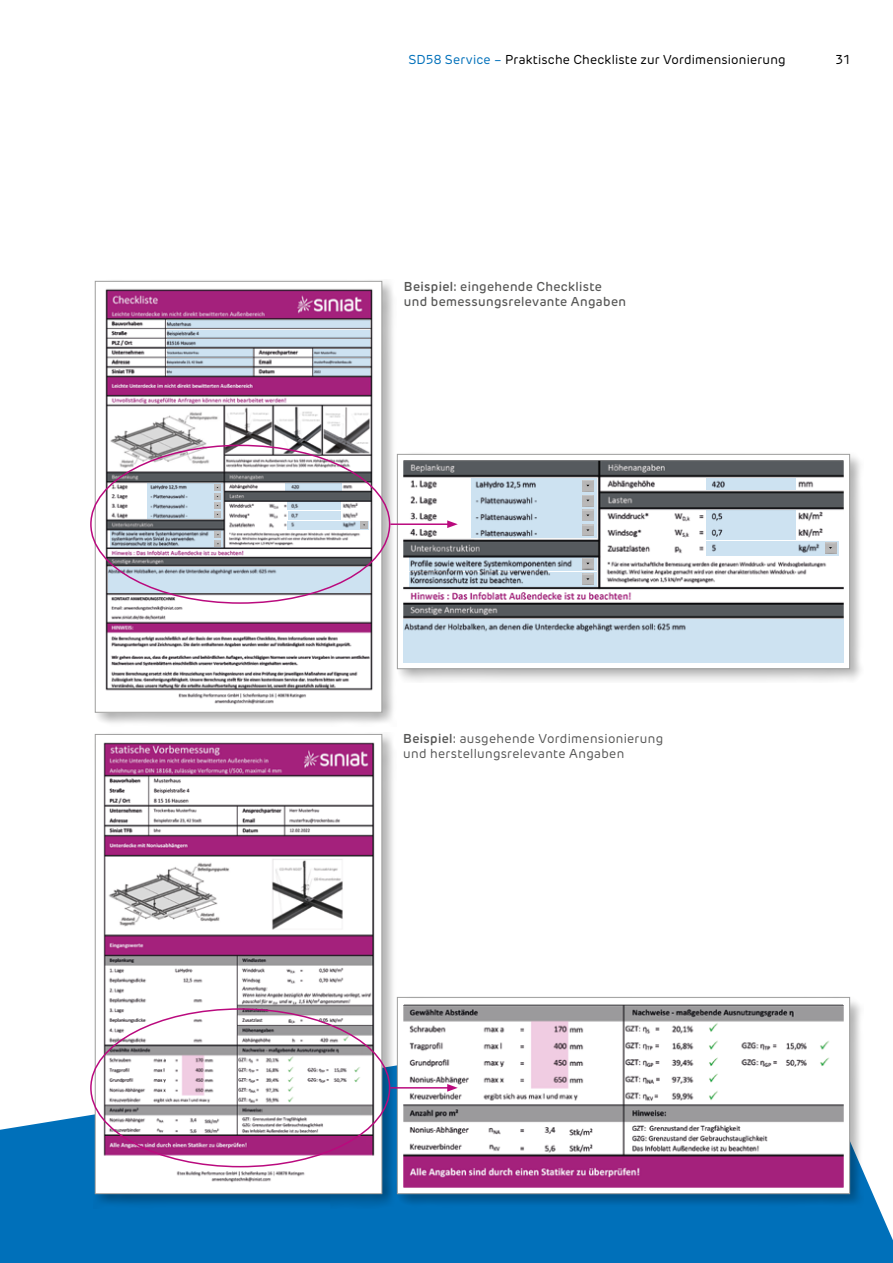
<style>
.page{position:relative;width:893px;height:1263px;background:#fff}
.page>*{position:absolute;margin:0;border:0;box-sizing:border-box;transform-origin:0 0}
.t1{font:12.75px/15px "New Rubrik Edge";letter-spacing:.025em;color:#575756}
.t2{font:500 12.75px/15px "New Rubrik Edge";letter-spacing:.025em;color:#575756}
.t3{font:12.75px "New Rubrik Edge";letter-spacing:.015em;color:#000}
.s1{color:#0070ba}
.s2{font-weight:600}
</style>
<div class="page">
<svg style="left:0;top:1075px;width:893px;height:188px;background:#1f81c2"></svg>
<div style="left:93px;top:279px;width:304px;height:448px;background:#000;opacity:.3"></div>
<img style="left:97px;top:283px;width:283px;height:427px">
<div style="left:95px;top:281px;width:287px;height:431px;border:1px solid #9d9d9c"></div>
<div style="left:395px;top:453px;width:469px;height:230px;background:#000;opacity:.3"></div>
<svg style="left:394px;top:451px;width:459px;height:220px"></svg>
<svg style="left:147px;top:483px;width:76px;height:9px"></svg>
<div style="left:214px;top:484px;width:8px;height:8px;background:#cde2f1"></div>
<svg style="left:147px;top:492px;width:76px;height:9px"></svg>
<div style="left:214px;top:493px;width:8px;height:8px;background:#cde2f1"></div>
<svg style="left:147px;top:501px;width:76px;height:9px"></svg>
<div style="left:214px;top:502px;width:8px;height:8px;background:#cde2f1"></div>
<svg style="left:147px;top:510px;width:76px;height:9px"></svg>
<div style="left:214px;top:510px;width:8px;height:7px;background:#cde2f1"></div>
<div style="left:214px;top:511px;width:8px;height:8px;background:#c8deec"></div>
<svg style="left:214px;top:484px;width:7px;height:34px"></svg>
<svg style="left:111px;top:531px;width:112px;height:8px"></svg>
<div style="left:214px;top:531px;width:8px;height:8px;background:#000;opacity:.75"></div>
<svg style="left:111px;top:540px;width:112px;height:8px"></svg>
<div style="left:214px;top:540px;width:8px;height:7px;background:#fff;opacity:.75"></div>
<div style="left:214px;top:541px;width:8px;height:7px;background:#000;opacity:.75"></div>
<svg style="left:215px;top:532px;width:6px;height:15px"></svg>
<svg style="left:285px;top:483px;width:57px;height:7px"></svg>
<svg style="left:288px;top:501px;width:53px;height:9px"></svg>
<svg style="left:288px;top:511px;width:53px;height:9px"></svg>
<svg style="left:288px;top:521px;width:81px;height:9px"></svg>
<div style="left:360px;top:521px;width:8px;height:8px;background:#000;opacity:.75"></div>
<svg style="left:108px;top:567px;width:261px;height:25px;background:#c6d5e6"></svg>
<svg style="left:167px;top:321px;width:202px;height:7px"></svg>
<svg style="left:167px;top:330px;width:202px;height:7px"></svg>
<svg style="left:167px;top:339px;width:202px;height:8px;background:#c4d7e6"></svg>
<svg style="left:167px;top:349px;width:86px;height:7px"></svg>
<svg style="left:167px;top:359px;width:86px;height:7px"></svg>
<div style="left:167px;top:368px;width:86px;height:7px;background:#cde2f1"></div>
<svg style="left:313px;top:349px;width:56px;height:7px"></svg>
<svg style="left:313px;top:359px;width:56px;height:7px"></svg>
<svg style="left:313px;top:368px;width:56px;height:7px"></svg>
<div style="left:93px;top:732px;width:304px;height:477px;background:#000;opacity:.3"></div>
<img style="left:97px;top:736px;width:283px;height:456px">
<div style="left:95px;top:734px;width:287px;height:460px;border:1px solid #9d9d9c"></div>
<div style="left:395px;top:997px;width:469px;height:211px;background:#000;opacity:.3"></div>
<svg style="left:394px;top:996px;width:459px;height:201px"></svg>
<svg style="left:397px;top:454px;width:453px;height:215px"></svg>
<svg style="left:397px;top:997px;width:453px;height:197px"></svg>
<hr style="left:390px;top:523px;width:60px;height:2px;background:#ba0a7e">
<svg style="left:447px;top:520px;width:11px;height:8px"></svg>
<hr style="left:390px;top:1087px;width:60px;height:1px;background:#ba0a7e">
<svg style="left:447px;top:1084px;width:11px;height:8px"></svg>
<p class="t3" style="left:408px;top:52px;width:379px"><span class="s1">SD58 Service –</span> Praktische Checkliste zur Vordimensionierung</p>
<p class="t3" style="left:835px;top:52px;width:17px">31</p>
<p class="t2" style="left:404px;top:279px;width:224px"><span class="s2">Beispiel</span>: eingehende Checkliste und bemessungsrelevante Angaben</p>
<p class="t1" style="left:403px;top:731px;width:261px"><span class="s2">Beispiel</span>: ausgehende Vordimensionierung und herstellungsrelevante Angaben</p>
</div>
